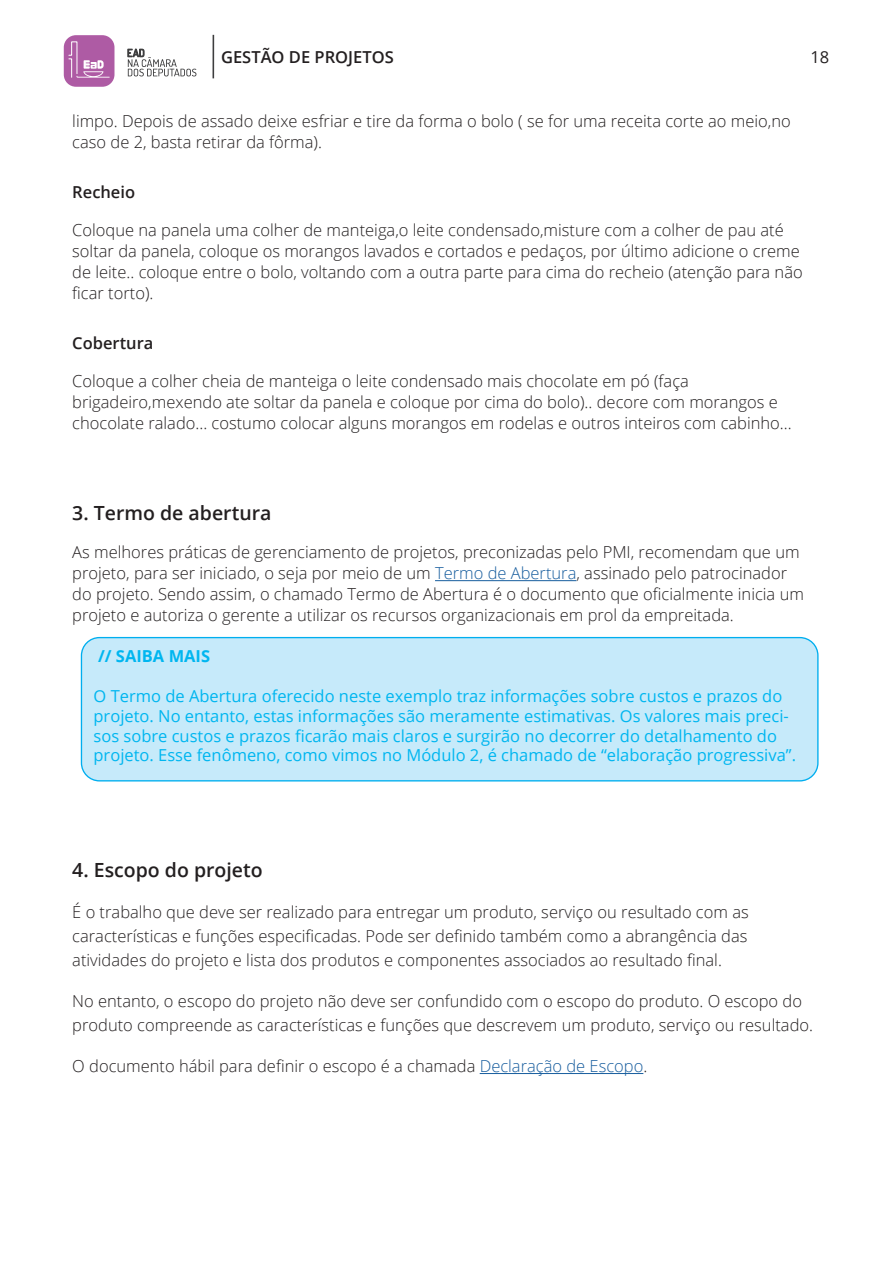
<style>
.page{position:relative;width:893px;height:1263px;background:#fff}
.page>*{position:absolute;margin:0;border:0;box-sizing:border-box;transform-origin:0 0}
.Subtítulo{font:600 19.5px "Open Sans";color:#231f20}
.Texto{font:300 16.5px/21px "Open Sans";color:#231f20}
.Saiba_mais{font:16.5px/19.8px "Open Sans";color:#00b6f0}
.Sub_subtítulo{font:300 16.5px/21px "Open Sans";color:#231f20}
.Sub_subtítulo-2{font:600 16.5px "Open Sans";color:#231f20}
.Saiba_mais-2{font:700 16.5px "Open Sans";color:#00b6f0}
.t1{font:16.5px "Open Sans";color:#231f20}
.s1{color:#175d9e}
</style>
<div class="page">
<svg style="left:127px;top:48px;width:69px;height:28px"></svg>
<div style="left:64px;top:35px;width:50px;height:52px;background:#ae5ba4;border-radius:12px"></div>
<svg style="left:68px;top:41px;width:42px;height:37px"></svg>
<hr style="left:213px;top:35px;width:1px;height:43px;background:#3e3e3f">
<hr style="left:435px;top:580px;width:141px;height:1px;background:#175d9e">
<hr style="left:480px;top:1073px;width:163px;height:1px;background:#175d9e">
<div style="left:81px;top:638px;width:737px;height:143px;background:#c6eafa;border-radius:18px"></div>
<div style="left:81px;top:637px;width:738px;height:144px;border:1px solid #00aeef;border-radius:18px"></div>
<p class="Sub_subtítulo-2" style="left:221px;top:46px;width:174px">GESTÃO DE PROJETOS</p>
<p class="t1" style="left:810px;top:45px;width:20px">18</p>
<p class="Sub_subtítulo" style="left:72px;top:111px;width:720px">limpo. Depois de assado deixe esfriar e tire da forma o bolo ( se for uma receita corte ao meio,no caso de 2, basta retirar da fôrma).</p>
<p class="Sub_subtítulo-2" style="left:72px;top:181px;width:64px">Recheio</p>
<p class="Texto" style="left:72px;top:219px;width:732px">Coloque na panela uma colher de manteiga,o leite condensado,misture com a colher de pau até soltar da panela, coloque os morangos lavados e cortados e pedaços, por último adicione o creme de leite.. coloque entre o bolo, voltando com a outra parte para cima do recheio (atenção para não ficar torto).</p>
<p class="Sub_subtítulo-2" style="left:72px;top:331px;width:83px">Cobertura</p>
<p class="Texto" style="left:72px;top:370px;width:721px">Coloque a colher cheia de manteiga o leite condensado mais chocolate em pó (faça brigadeiro,mexendo ate soltar da panela e coloque por cima do bolo).. decore com morangos e chocolate ralado... costumo colocar alguns morangos em rodelas e outros inteiros com cabinho...</p>
<p class="Subtítulo" style="left:72px;top:500px;width:201px">3. Termo de abertura</p>
<p class="Texto" style="left:72px;top:541px;width:733px">As melhores práticas de gerenciamento de projetos, preconizadas pelo PMI, recomendam que um projeto, para ser iniciado, o seja por meio de um <span class="s1">Termo de Abertura</span>, assinado pelo patrocinador do projeto. Sendo assim, o chamado Termo de Abertura é o documento que oficialmente inicia um projeto e autoriza o gerente a utilizar os recursos organizacionais em prol da empreitada.</p>
<p class="Saiba_mais-2" style="left:98px;top:645px;width:114px">// SAIBA MAIS</p>
<p class="Saiba_mais" style="left:94px;top:686px;width:704px">O Termo de Abertura oferecido neste exemplo traz informações sobre custos e prazos do projeto. No entanto, estas informações são meramente estimativas. Os valores mais preci&shy;sos sobre custos e prazos ficarão mais claros e surgirão no decorrer do detalhamento do projeto. Esse fenômeno, como vimos no Módulo 2, é chamado de “elaboração progressiva”.</p>
<p class="Subtítulo" style="left:72px;top:857px;width:192px">4. Escopo do projeto</p>
<p class="Texto" style="left:72px;top:900px;width:678px;line-height:24px;text-align:justify">É o trabalho que deve ser realizado para entregar um produto, serviço ou resultado com as características e funções especificadas. Pode ser definido também como a abrangência das atividades do projeto e lista dos produtos e componentes associados ao resultado final.</p>
<p class="Texto" style="left:72px;top:989px;width:742px;line-height:24px">No entanto, o escopo do projeto não deve ser confundido com o escopo do produto. O escopo do produto compreende as características e funções que descrevem um produto, serviço ou resultado.</p>
<p class="Texto" style="left:72px;top:1055px;width:576px">O documento hábil para definir o escopo é a chamada <span class="s1">Declaração de Escopo</span>.</p>
</div>
